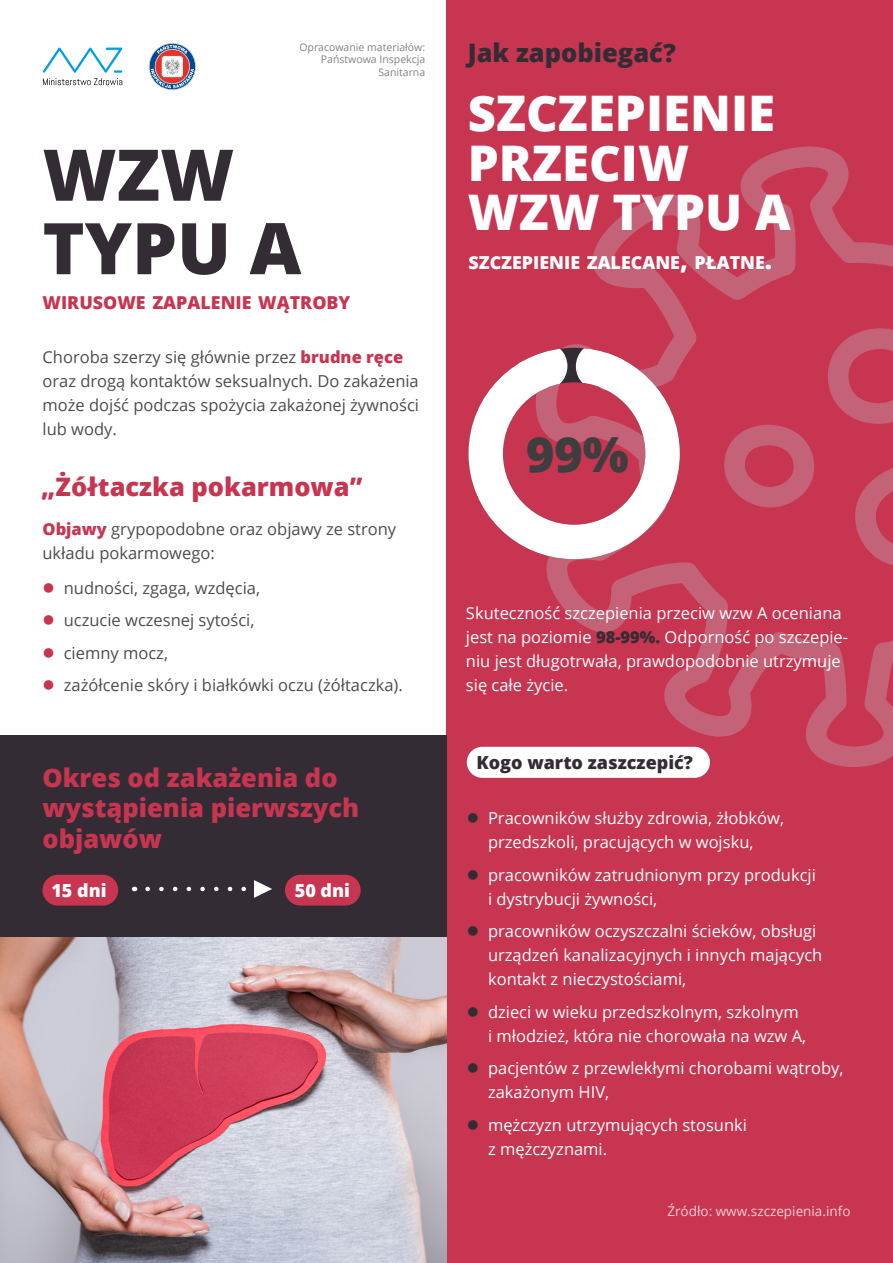
<style>
.page{position:relative;width:893px;height:1263px;background:#fff}
.page>*{position:absolute;margin:0;border:0;box-sizing:border-box;transform-origin:0 0}
.t1{font:800 71.25px/73.5px "Open Sans";color:#342c34}
.t2{font:800 49.05px "Open Sans";color:#fff}
.t3{font:800 48.45px "Open Sans";color:#3e3e3f}
.t4{font:800 25.5px/30.6px "Open Sans";color:#c83551}
.t5{font:800 25.5px "Open Sans";color:#342c34}
.akapit{font:800 18px "Open Sans";color:#342c34}
.akapit-2{font:800 18px "Open Sans";color:#fff}
.t6{font:800 17.85px "Open Sans";color:#fff}
.t7{font:800 17.85px "Open Sans";color:#c83551}
.t8{font:16.5px/24px "Open Sans";color:#fff}
.t9{font:16.5px/24px "Open Sans";color:#4b4c4d}
.t10{font:13.5px "Open Sans";color:#f2cfd5}
.t11{font:10.5px/12.6px "Open Sans";color:#808285;text-align:right}
.s1{font-weight:800;color:#c83551}
.s2{font-size:25.5px}
.s3{font-weight:800;color:#342c34}
</style>
<div class="page">
<div style="left:446px;top:0;width:447px;height:1263px;background:#c83551"></div>
<svg style="left:536px;top:147px;width:357px;height:620px"></svg>
<svg style="left:848px;top:462px;width:45px;height:105px"></svg>
<svg style="left:723px;top:425px;width:92px;height:82px"></svg>
<svg style="left:826px;top:326px;width:67px;height:98px"></svg>
<svg style="left:149px;top:43px;width:47px;height:47px"></svg>
<svg style="left:43px;top:48px;width:79px;height:37px"></svg>
<div style="left:467px;top:747px;width:243px;height:31px;background:#fff;border-radius:16px"></div>
<img style="left:0;top:936px;width:446px;height:327px">
<div style="left:0;top:735px;width:446px;height:201px;background:#342c34"></div>
<div style="left:43px;top:875px;width:75px;height:30px;background:#c83551;border-radius:15px"></div>
<div style="left:285px;top:875px;width:76px;height:30px;background:#c83551;border-radius:15px"></div>
<svg style="left:148px;top:880px;width:124px;height:18px"></svg>
<svg style="left:468px;top:348px;width:212px;height:211px"></svg>
<p class="t11" style="left:299px;top:40px;width:127px">Opracowanie materiałów:</p>
<p class="t11" style="left:321px;top:53px;width:106px">Państwowa Inspekcja<br>Sanitarna</p>
<p class="t1" style="left:43px;top:134px;width:260px">WZW<br>TYPU A</p>
<p class="t7" style="left:43px;top:289px;width:309px">WIRUSOWE ZAPALENIE WĄTROBY</p>
<p class="t9" style="left:43px;top:345px;width:378px">Choroba szerzy się głównie przez <span class="s1">brudne ręce </span>oraz drogą kontaktów seksualnych. Do zakażenia może dojść podczas spożycia zakażonej żywności lub wody.</p>
<p class="t4" style="left:41px;top:470px;width:323px">„Żółtaczka pokarmowa”</p>
<p class="t9" style="left:43px;top:516px;width:355px"><span class="s1">Objawy</span> grypopodobne oraz objawy ze strony układu pokarmowego:</p>
<p class="t9" style="left:64px;top:575px;width:198px">nudności, zgaga, wzdęcia,</p>
<p class="t9" style="left:64px;top:608px;width:192px">uczucie wczesnej sytości,</p>
<p class="t9" style="left:64px;top:640px;width:106px">ciemny mocz,</p>
<p class="t9" style="left:64px;top:673px;width:341px">zażółcenie skóry i białkówki oczu (żółtaczka).</p>
<p class="t4" style="left:43px;top:761px;width:297px">Okres od zakażenia do</p>
<p class="t4" style="left:43px;top:791px;width:318px">wystąpienia pierwszych objawów</p>
<p class="akapit-2" style="left:51px;top:877px;width:57px">15 dni</p>
<p class="akapit-2" style="left:295px;top:877px;width:57px">50 dni</p>
<p class="t5" style="left:468px;top:33px;width:210px">Jak zapobiegać?</p>
<p class="t2" style="left:468px;top:76px;width:309px">SZCZEPIENIE</p>
<p class="t2" style="left:468px;top:125px;width:223px">PRZECIW</p>
<p class="t2" style="left:468px;top:175px;width:325px">WZW TYPU A</p>
<p class="t6" style="left:468px;top:249px;width:305px">SZCZEPIENIE ZALECANE<span class="s2">,</span> PŁATNE<span class="s2">.</span></p>
<p class="t3" style="left:526px;top:418px;width:104px">99%</p>
<p class="t8" style="left:466px;top:601px;width:384px">Skuteczność szczepienia przeciw wzw A oceniana jest na poziomie <span class="s3">98-99%.</span> Odporność po szczepie&shy;niu jest długotrwała, prawdopodobnie utrzymuje się całe życie.</p>
<p class="akapit" style="left:476px;top:749px;width:218px">Kogo warto zaszczepić?</p>
<p class="t8" style="left:488px;top:806px;width:297px">Pracowników służby zdrowia, żłobków, przedszkoli, pracujących w wojsku,</p>
<p class="t8" style="left:488px;top:862px;width:329px">pracowników zatrudnionym przy produkcji i dystrybucji żywności,</p>
<p class="t8" style="left:488px;top:919px;width:336px">pracowników oczyszczalni ścieków, obsługi urządzeń kanalizacyjnych i innych mających kontakt z nieczystościami,</p>
<p class="t8" style="left:488px;top:999px;width:320px">dzieci w wieku przedszkolnym, szkolnym i młodzież, która nie chorowała na wzw A,</p>
<p class="t8" style="left:488px;top:1056px;width:357px">pacjentów z przewlekłymi chorobami wątroby, zakażonym HIV,</p>
<p class="t8" style="left:488px;top:1112px;width:260px">mężczyzn utrzymujących stosunki z mężczyznami.</p>
<p class="t10" style="left:667px;top:1202px;width:185px">Źródło: www.szczepienia.info</p>
</div>
